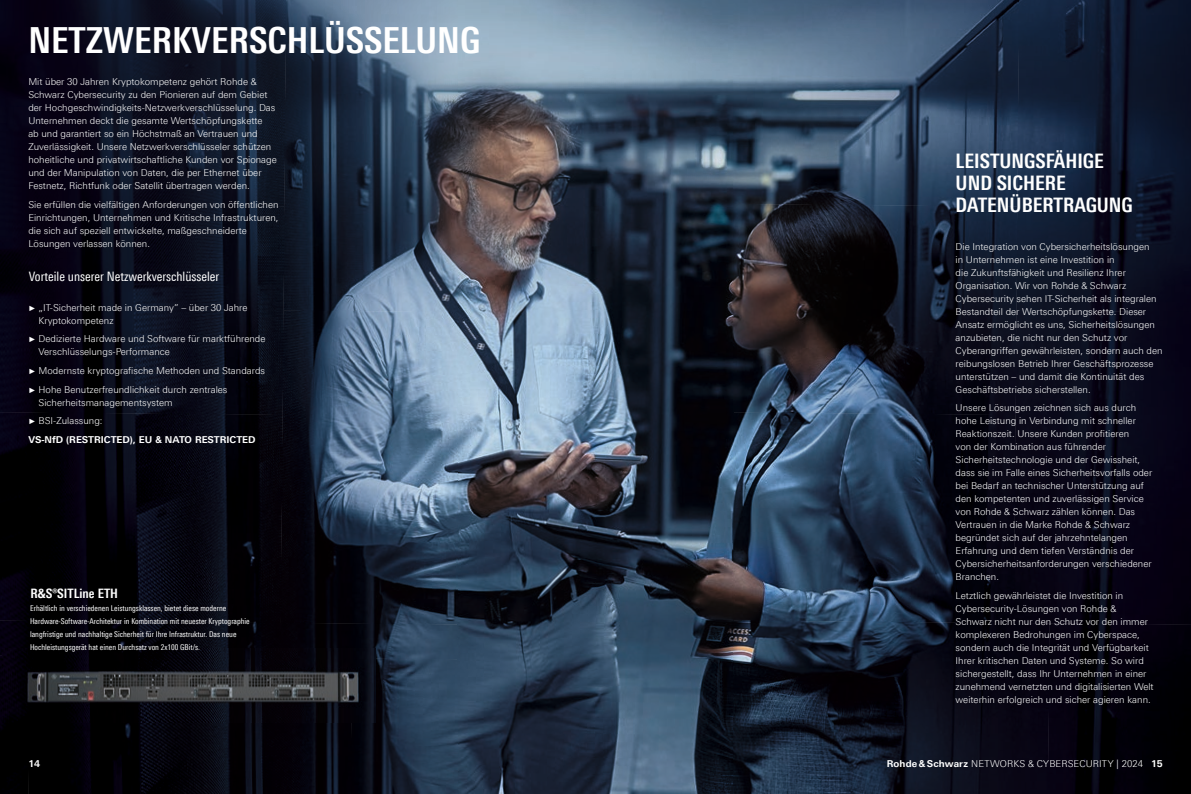
<style>
.page{position:relative;width:1191px;height:794px;background:#fff}
.page>*{position:absolute;margin:0;border:0;box-sizing:border-box;transform-origin:0 0}
.t1{font:700 condensed 36px "Linotype Universfor RS";color:#fff}
.t2{font:700 condensed 20px/22px "Linotype Universfor RS";color:#fff}
.t3{font:condensed 13px "Linotype Universfor RS";color:#fff}
.t4{font:700 condensed 13px "Linotype Universfor RS";color:#fff}
.t5{font:300 9.5px/13px "Linotype Universfor RS";color:#fff}
.t6{font:700 9.5px "Linotype Universfor RS";color:#fff}
.t7{font:condensed 8px/13px "Linotype Universfor RS";color:#fff}
.s1{font-family:"Arial";font-weight:700;font-size:7.6px}
.s2{font-weight:700}
</style>
<div class="page">
<img style="left:458px;top:0;width:275px;height:794px">
<img style="left:0;top:0;width:283px;height:204px">
<img style="left:283px;top:0;width:175px;height:310px">
<img style="left:0;top:204px;width:284px;height:208px">
<img style="left:280px;top:310px;width:178px;height:310px">
<img style="left:0;top:412px;width:283px;height:208px">
<img style="left:0;top:620px;width:458px;height:38px">
<img style="left:0;top:655px;width:28px;height:139px">
<img style="left:351px;top:658px;width:107px;height:136px">
<img style="left:28px;top:722px;width:323px;height:72px">
<img style="left:733px;top:0;width:283px;height:204px">
<img style="left:1016px;top:0;width:175px;height:310px">
<img style="left:733px;top:204px;width:284px;height:208px">
<img style="left:1013px;top:310px;width:178px;height:313px">
<img style="left:733px;top:412px;width:282px;height:208px">
<img style="left:733px;top:620px;width:316px;height:174px">
<img style="left:1047px;top:623px;width:144px;height:171px">
<img style="left:3px;top:648px;width:372px;height:74px">
<h1 class="t1" style="left:28px;top:19px;width:453px">NETZWERKVERSCHLÜSSELUNG</h1>
<p class="t5" style="left:28px;top:75px;width:250px">Mit über 30 Jahren Kryptokompetenz gehört Rohde &amp; Schwarz Cybersecurity zu den Pionieren auf dem Gebiet der Hochgeschwindigkeits-Netzwerkverschlüsselung. Das Unternehmen deckt die gesamte Wertschöpfungskette<br>ab und garantiert so ein Höchstmaß an Vertrauen und Zuverlässigkeit. Unsere Netzwerkverschlüsseler schützen hoheitliche und privatwirtschaftliche Kunden vor Spionage und der Manipulation von Daten, die per Ethernet über Festnetz, Richtfunk oder Satellit übertragen werden.</p>
<p class="t5" style="left:28px;top:197px;width:252px">Sie erfüllen die vielfältigen Anforderungen von öffentlichen Einrichtungen, Unternehmen und Kritische Infrastrukturen, die sich auf speziell entwickelte, maßgeschneiderte Lösungen verlassen können.</p>
<h3 class="t3" style="left:29px;top:268px;width:192px">Vorteile unserer Netzwerkverschlüsseler</h3>
<p class="t5" style="left:39px;top:301px;width:211px;text-indent:-10px"><span class="s1">►</span> „IT-Sicherheit made in Germany” – über 30 Jahre<br>Kryptokompetenz</p>
<p class="t5" style="left:39px;top:332px;width:228px;text-indent:-10px"><span class="s1">►</span> Dedizierte Hardware und Software für marktführende<br>Verschlüsselungs-Performance</p>
<p class="t5" style="left:28px;top:361px;width:238px;line-height:18.7px"><span class="s1">►</span> Modernste kryptografische Methoden und Standards <span class="s1">►</span> Hohe Benutzerfreundlichkeit durch zentrales</p>
<p class="t5" style="left:28px;top:393px;width:229px;line-height:18.7px;text-indent:10px">Sicherheitsmanagementsystem<br><span class="s1">►</span> BSI-Zulassung:<br><span class="s2">VS-NfD (RESTRICTED), EU &amp; NATO RESTRICTED</span></p>
<h3 class="t4" style="left:31px;top:585px;width:89px">R&amp;S®SITLine ETH</h3>
<p class="t7" style="left:30px;top:601px;width:221px">Erhältlich in verschiedenen Leistungsklassen, bietet diese moderne Hardware-Software-Architektur in Kombination mit neuester Kryptographie langfristige und nachhaltige Sicherheit für Ihre Infrastruktur. Das neue Hochleistungsgerät hat einen Durchsatz von 2x100 GBit/s.</p>
<h2 class="t2" style="left:955px;top:150px;width:179px">LEISTUNGSFÄHIGE<br>UND SICHERE<br>DATENÜBERTRAGUNG</h2>
<p class="t5" style="left:955px;top:240px;width:208px">Die Integration von Cybersicherheitslösungen<br>in Unternehmen ist eine Investition in<br>die Zukunftsfähigkeit und Resilienz Ihrer Organisation. Wir von Rohde &amp; Schwarz Cybersecurity sehen IT-Sicherheit als integralen Bestandteil der Wertschöpfungskette. Dieser Ansatz ermöglicht es uns, Sicherheitslösungen anzubieten, die nicht nur den Schutz vor Cyberangriffen gewährleisten, sondern auch den reibungslosen Betrieb Ihrer Geschäftsprozesse unterstützen – und damit die Kontinuität des Geschäftsbetriebs sicherstellen.</p>
<p class="t5" style="left:955px;top:401px;width:198px">Unsere Lösungen zeichnen sich aus durch hohe Leistung in Verbindung mit schneller Reaktionszeit. Unsere Kunden profitieren<br>von der Kombination aus führender Sicherheitstechnologie und der Gewissheit, dass sie im Falle eines Sicherheitsvorfalls oder bei Bedarf an technischer Unterstützung auf den kompetenten und zuverlässigen Service von Rohde &amp; Schwarz zählen können. Das Vertrauen in die Marke Rohde &amp; Schwarz begründet sich auf der jahrzehntelangen Erfahrung und dem tiefen Verständnis der Cybersicherheitsanforderungen verschiedener Branchen.</p>
<p class="t5" style="left:955px;top:589px;width:199px">Letztlich gewährleistet die Investition in Cybersecurity-Lösungen von Rohde &amp; Schwarz nicht nur den Schutz vor den immer komplexeren Bedrohungen im Cyberspace, sondern auch die Integrität und Verfügbarkeit Ihrer kritischen Daten und Systeme. So wird sichergestellt, dass Ihr Unternehmen in einer zunehmend vernetzten und digitalisierten Welt weiterhin erfolgreich und sicher agieren kann.</p>
<p class="t6" style="left:28px;top:758px;width:13px">14</p>
<p class="t5" style="left:886px;top:757px;width:277px"><span class="s2">Rohde &amp; Schwarz</span> NETWORKS &amp; CYBERSECURITY | 2024 <span class="s2">15</span></p>
</div>
